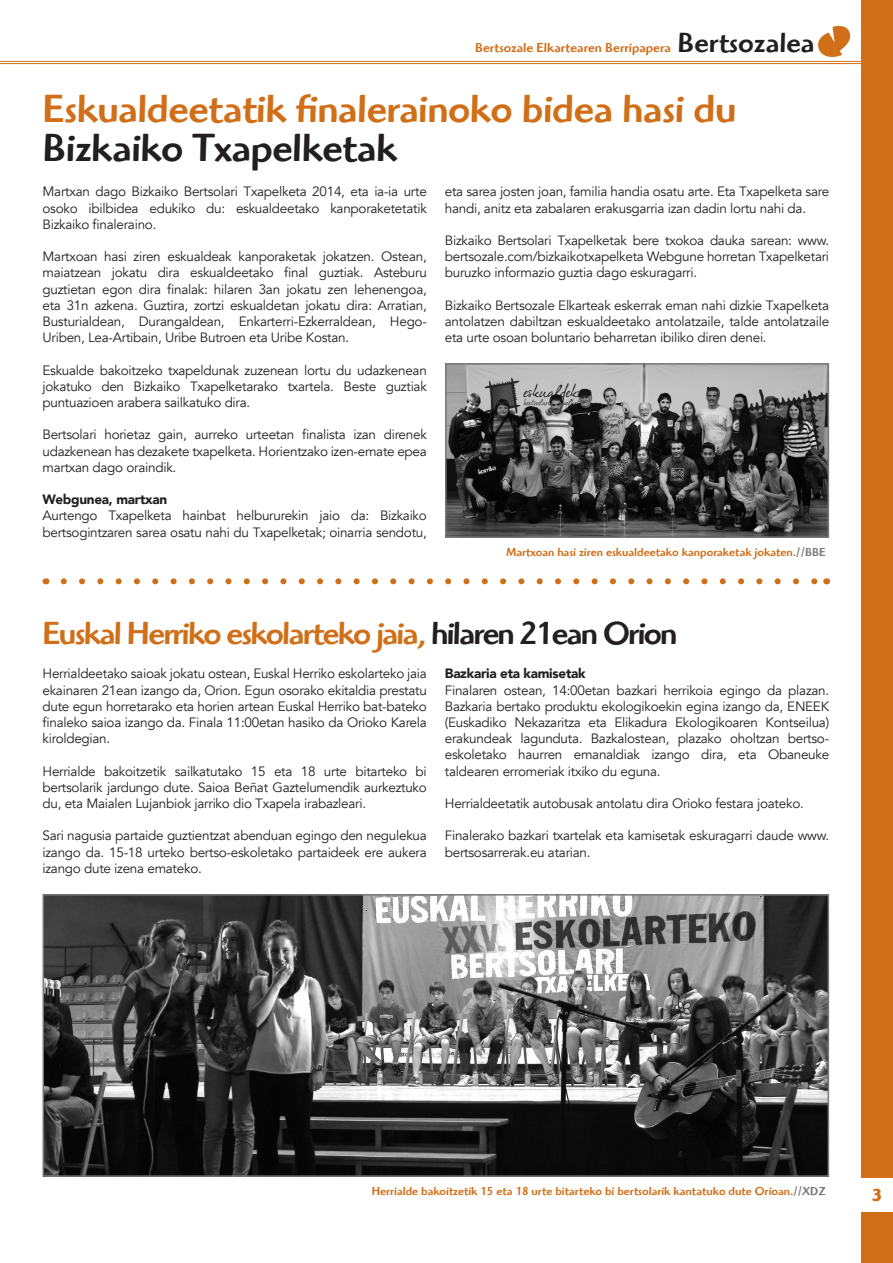
<style>
.page{position:relative;width:893px;height:1263px;background:#fff}
.page>*{position:absolute;margin:0;border:0;box-sizing:border-box;transform-origin:0 0}
.t1{font:500 40.5px "Highlander Std";letter-spacing:-.01em;color:#d06f18}
.t2{font:500 40.5px "Highlander Std";letter-spacing:-.01em;color:#231f20}
.t3{font:500 33px "Highlander Std";letter-spacing:-.05em;color:#d06f18}
.t4{font:700 18px "Highlander Std";color:#d06f18}
.t5{font:13.5px/16.2px "Avenir";letter-spacing:-.02em;color:#231f20;text-align:justify}
.t6{font:500 13.5px "Highlander Std";color:#d06f18}
.t7{font:900 13.5px "Avenir";letter-spacing:-.02em;color:#231f20}
.t8{font:500 12px "Highlander Std";color:#d06f18}
.s1{font-size:28.65px;color:#231f20}
.s2{color:#76787b}
.s3{color:#231f20}
</style>
<div class="page">
<div style="left:861px;top:0;width:32px;height:1263px;background:#d06f18"></div>
<div style="left:861px;top:1178px;width:32px;height:33px;background:#fff"></div>
<img style="left:817px;top:25px;width:34px;height:33px">
<hr style="left:0;top:61px;width:893px;height:1px;background:#d06f18">
<hr style="left:0;top:63px;width:893px;height:1px;background:#d06f18">
<svg style="left:64px;top:578px;width:753px;height:6px"></svg>
<img style="left:46px;top:897px;width:780px;height:277px">
<div style="left:43px;top:894px;width:786px;height:283px;border:2px solid #76787b"></div>
<img style="left:448px;top:366px;width:378px;height:169px">
<div style="left:445px;top:363px;width:384px;height:175px;border:2px solid #76787b"></div>
<p class="t6" style="left:475px;top:40px;width:341px">Bertsozale Elkartearen Berripapera <span class="s1">Bertsozalea</span></p>
<p class="t1" style="left:43px;top:85px;width:696px">Eskualdeetatik finalerainoko bidea hasi du</p>
<p class="t2" style="left:43px;top:124px;width:356px">Bizkaiko Txapelketak</p>
<p class="t5" style="left:43px;top:184px;width:386px">Martxan dago Bizkaiko Bertsolari Txapelketa 2014, eta ia-ia urte osoko ibilbidea edukiko du: eskualdeetako kanporaketetatik Bizkaiko finaleraino.</p>
<p class="t5" style="left:43px;top:249px;width:386px">Martxoan hasi ziren eskualdeak kanporaketak jokatzen. Ostean, maiatzean jokatu dira eskualdeetako final guztiak. Asteburu guztietan egon dira finalak: hilaren 3an jokatu zen lehenengoa, eta 31n azkena. Guztira, zortzi eskualdetan jokatu dira: Arratian, Busturialdean, Durangaldean, Enkarterri-Ezkerraldean, Hego-Uriben, Lea-Artibain, Uribe Butroen eta Uribe Kostan.</p>
<p class="t5" style="left:43px;top:362px;width:386px">Eskualde bakoitzeko txapeldunak zuzenean lortu du udazkenean jokatuko den Bizkaiko Txapelketarako txartela. Beste guztiak puntuazioen arabera sailkatuko dira.</p>
<p class="t5" style="left:43px;top:427px;width:386px">Bertsolari horietaz gain, aurreko urteetan finalista izan direnek udazkenean has dezakete txapelketa. Horientzako izen-emate epea martxan dago oraindik.</p>
<p class="t7" style="left:43px;top:488px;width:126px">Webgunea, martxan</p>
<p class="t5" style="left:43px;top:508px;width:386px">Aurtengo Txapelketa hainbat helbururekin jaio da: Bizkaiko bertsogintzaren sarea osatu nahi du Txapelketak; oinarria sendotu,</p>
<p class="t5" style="left:445px;top:184px;width:386px">eta sarea josten joan, familia handia osatu arte. Eta Txapelketa sare handi, anitz eta zabalaren erakusgarria izan dadin lortu nahi da.</p>
<p class="t5" style="left:445px;top:232px;width:386px">Bizkaiko Bertsolari Txapelketak bere txokoa dauka sarean: www. bertsozale.com/bizkaikotxapelketa Webgune horretan Txapelketari buruzko informazio guztia dago eskuragarri.</p>
<p class="t5" style="left:445px;top:297px;width:386px">Bizkaiko Bertsozale Elkarteak eskerrak eman nahi dizkie Txapelketa antolatzen dabiltzan eskualdeetako antolatzaile, talde antolatzaile eta urte osoan boluntario beharretan ibiliko diren denei.</p>
<p class="t8" style="left:506px;top:545px;width:321px">Martxoan hasi ziren eskualdeetako kanporaketak jokaten.<span class="s2">//BBE</span></p>
<p class="t3" style="left:43px;top:614px;width:636px">Euskal Herriko eskolarteko jaia, <span class="s3">hilaren 21ean Orion</span></p>
<p class="t5" style="left:43px;top:666px;width:386px">Herrialdeetako saioak jokatu ostean, Euskal Herriko eskolarteko jaia ekainaren 21ean izango da, Orion. Egun osorako ekitaldia prestatu dute egun horretarako eta horien artean Euskal Herriko bat-bateko finaleko saioa izango da. Finala 11:00etan hasiko da Orioko Karela kiroldegian.</p>
<p class="t5" style="left:43px;top:763px;width:386px">Herrialde bakoitzetik sailkatutako 15 eta 18 urte bitarteko bi bertsolarik jardungo dute. Saioa Beñat Gaztelumendik aurkeztuko du, eta Maialen Lujanbiok jarriko dio Txapela irabazleari.</p>
<p class="t5" style="left:43px;top:828px;width:386px">Sari nagusia partaide guztientzat abenduan egingo den negulekua izango da. 15-18 urteko bertso-eskoletako partaideek ere aukera izango dute izena emateko.</p>
<p class="t7" style="left:445px;top:662px;width:142px">Bazkaria eta kamisetak</p>
<p class="t5" style="left:445px;top:682px;width:386px">Finalaren ostean, 14:00etan bazkari herrikoia egingo da plazan.<br>Bazkaria bertako produktu ekologikoekin egina izango da, ENEEK (Euskadiko Nekazaritza eta Elikadura Ekologikoaren Kontseilua) erakundeak lagunduta. Bazkalostean, plazako oholtzan bertso&shy;eskoletako haurren emanaldiak izango dira, eta Obaneuke taldearen erromeriak itxiko du eguna.</p>
<p class="t5" style="left:445px;top:795px;width:360px">Herrialdeetatik autobusak antolatu dira Orioko festara joateko.</p>
<p class="t5" style="left:445px;top:828px;width:386px">Finalerako bazkari txartelak eta kamisetak eskuragarri daude www. bertsosarrerak.eu atarian.</p>
<p class="t8" style="left:372px;top:1184px;width:455px">Herrialde bakoitzetik 15 eta 18 urte bitarteko bi bertsolarik kantatuko dute Orioan.<span class="s2">//XDZ</span></p>
<p class="t4" style="left:872px;top:1184px;width:12px">3</p>
</div>
